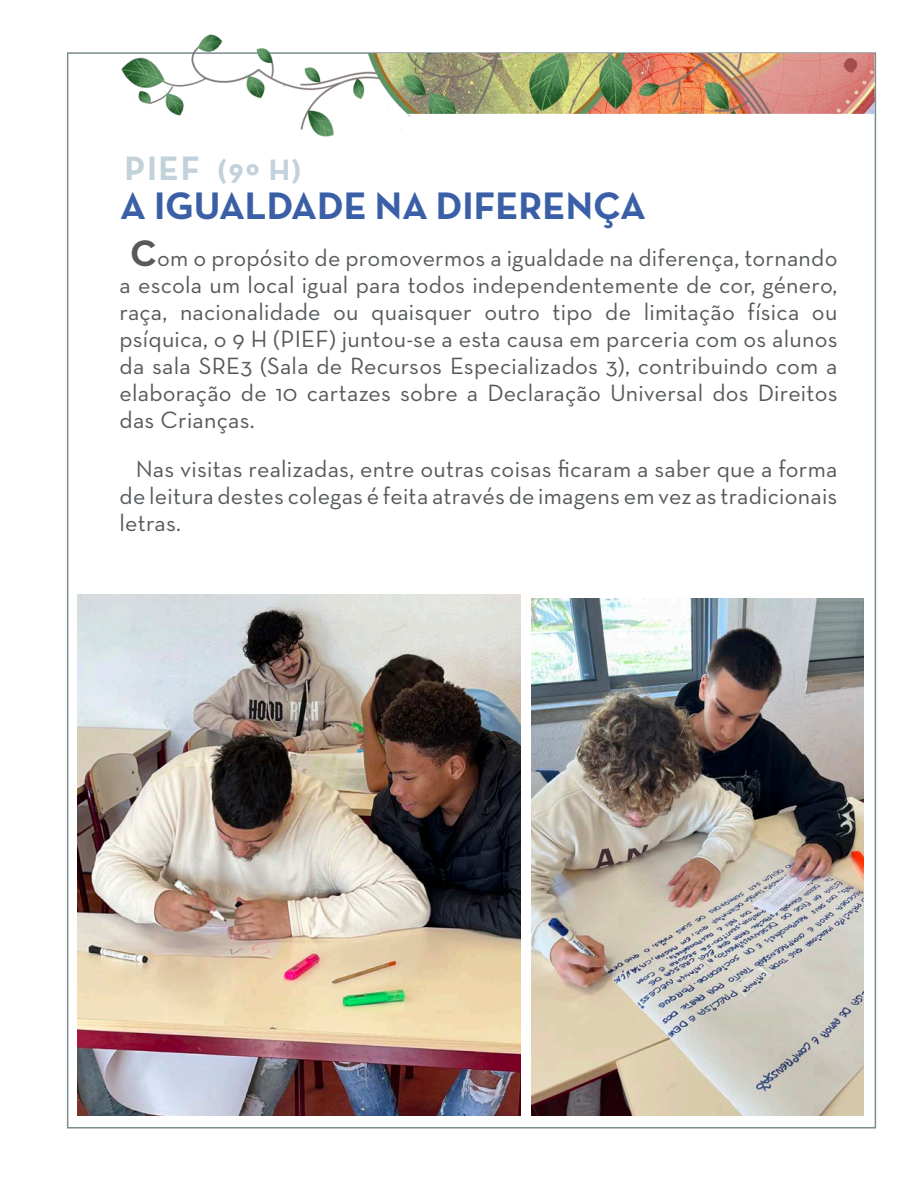
<style>
.page{position:relative;width:918px;height:1188px;background:#fff}
.page>*{position:absolute;margin:0;border:0;box-sizing:border-box;transform-origin:0 0}
.t1{font:700 39px "Neutra Text TF";color:#3b5fa7}
.t2{font:700 30px "Neutra Text TF";color:#c2d1da}
.t3{font:24px/27px "Neutra Text";letter-spacing:.01em;color:#565a5d;text-align:justify}
.s1{font-size:34.5px}
.s2{font-weight:700;font-size:37.5px}
</style>
<div class="page">
<img style="left:121px;top:34px;width:754px;height:102px">
<img style="left:77px;top:594px;width:443px;height:522px">
<img style="left:531px;top:598px;width:333px;height:518px">
<p class="t2" style="left:125px;top:151px;width:178px"><span class="s1">PIEF</span> (9º H)</p>
<p class="t1" style="left:120px;top:181px;width:527px">A IGUALDADE NA DIFERENÇA</p>
<p class="t3" style="left:120px;top:244px;width:719px;text-indent:10px"><span class="s2">C</span>om o propósito de promovermos a igualdade na diferença, tornando a escola um local igual para todos independentemente de cor, género, raça, nacionalidade ou quaisquer outro tipo de limitação física ou psíquica, o 9 H (PIEF) juntou-se a esta causa em parceria com os alunos da sala SRE3 (Sala de Recursos Especializados 3), contribuindo com a elaboração de 10 cartazes sobre a Declaração Universal dos Direitos das Crianças.</p>
<p class="t3" style="left:120px;top:455px;width:719px;text-indent:16px">Nas visitas realizadas, entre outras coisas ficaram a saber que a forma de leitura destes colegas é feita através de imagens em vez as tradicionais letras.</p>
</div>
